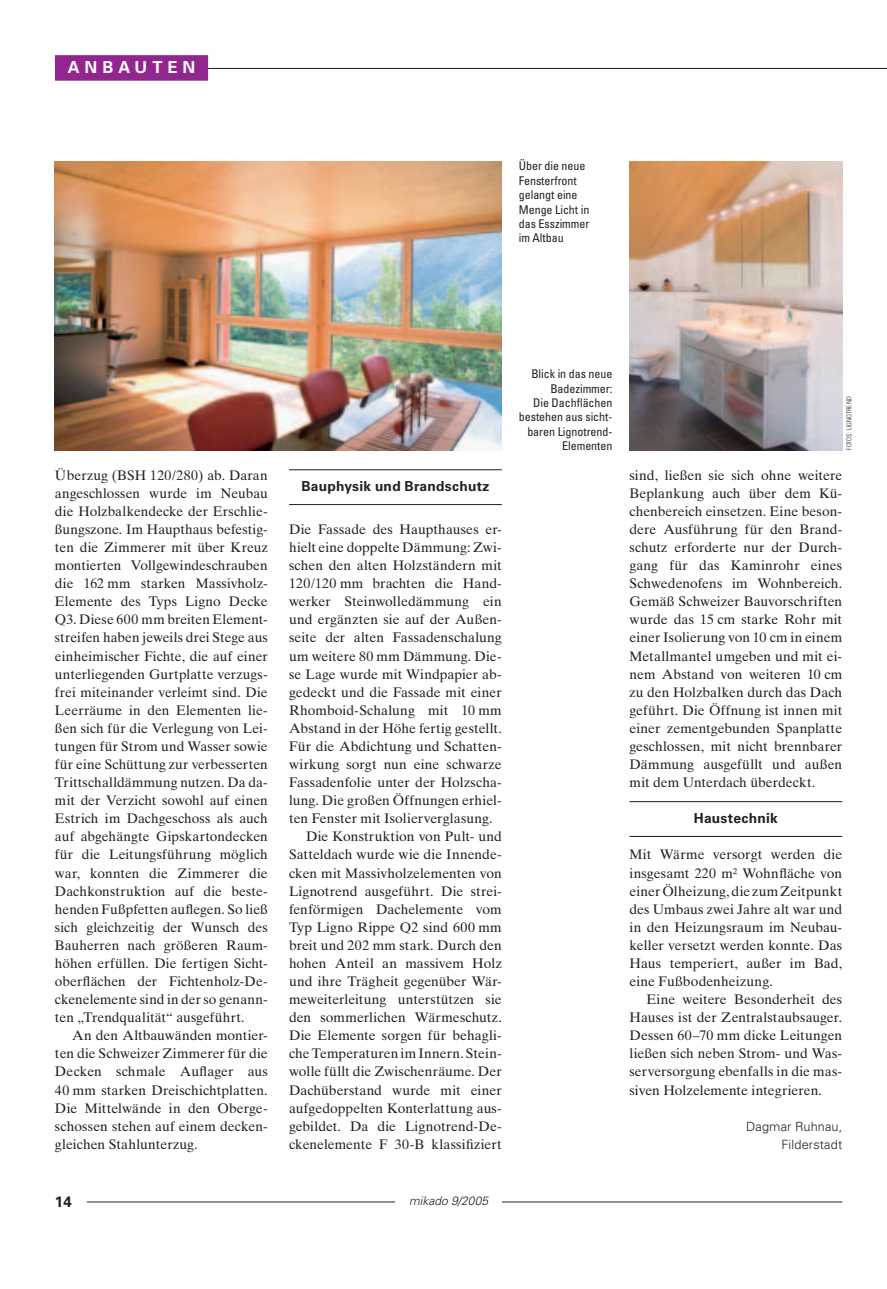
<style>
.page{position:relative;width:887px;height:1289px;background:#fff}
.page>*{position:absolute;margin:0;border:0;box-sizing:border-box;transform-origin:0 0}
.t1{font:700 16.5px "Univers LT Std";letter-spacing:.3em;color:#fff}
.t2{font:700 15px "Univers LT Std";color:#231f20}
.t3{font:13.8px/18px "Times Ten LT Std";color:#231f20;text-align:justify}
.t4{font:700 13.8px "Univers LT Std";letter-spacing:.015em;color:#231f20}
.t5{font:300 12.75px/18px "Univers LT Std";letter-spacing:.01em;color:#231f20;text-align:right}
.t6{font:condensed 12px/14.4px "Univers LT Std";letter-spacing:-.005em;color:#231f20;text-align:right}
.t7{font:italic 300 12px "Univers LT Std";color:#231f20}
.t8{font:300 condensed 6.75px "Univers LT Std";letter-spacing:.01em;color:#231f20}
</style>
<div class="page">
<hr style="left:55px;top:68px;width:831px;height:1px;background:#231f20">
<div style="left:55px;top:55px;width:153px;height:26px;background:#91268f"></div>
<hr style="left:87px;top:1201px;width:755px;height:1px;background:#231f20">
<div style="left:395px;top:1196px;width:106px;height:13px;background:#fff"></div>
<hr style="left:289px;top:469px;width:212px;height:1px;background:#231f20">
<hr style="left:289px;top:504px;width:212px;height:1px;background:#231f20">
<hr style="left:629px;top:801px;width:213px;height:1px;background:#231f20">
<hr style="left:629px;top:836px;width:213px;height:1px;background:#231f20">
<img style="left:629px;top:162px;width:213px;height:288px">
<img style="left:55px;top:162px;width:446px;height:288px">
<p class="t1" style="left:68px;top:62px;width:129px">ANBAUTEN</p>
<p class="t6" style="left:518px;top:160px;width:72px;text-align:left">Über die neue<br>Fensterfront gelangt eine<br>Menge Licht in das Esszimmer im Altbau</p>
<p class="t3" style="left:55px;top:467px;width:214px">Überzug (BSH 120/280) ab. Daran angeschlossen wurde im Neubau die Holzbalkendecke der Erschlie&shy;ßungszone. Im Haupthaus befestig&shy;ten die Zimmerer mit über Kreuz montierten Vollgewindeschrauben die 162 mm starken Massivholz-Elemente des Typs Ligno Decke Q3. Diese 600 mm breiten Element&shy;streifen haben jeweils drei Stege aus einheimischer Fichte, die auf einer unterliegenden Gurtplatte verzugs&shy;frei miteinander verleimt sind. Die Leerräume in den Elementen lie&shy;ßen sich für die Verlegung von Lei&shy;tungen für Strom und Wasser sowie für eine Schüttung zur verbesserten Trittschalldämmung nutzen. Da da&shy;mit der Verzicht sowohl auf einen Estrich im Dachgeschoss als auch auf abgehängte Gipskartondecken für die Leitungsführung möglich war, konnten die Zimmerer die Dachkonstruktion auf die beste&shy;henden Fußpfetten auflegen. So ließ sich gleichzeitig der Wunsch des Bauherren nach größeren Raum&shy;höhen erfüllen. Die fertigen Sicht&shy;oberflächen der Fichtenholz-De&shy;ckenelemente sind in der so genann&shy;ten „Trendqualität“ ausgeführt.</p>
<p class="t3" style="left:55px;top:1027px;width:214px;text-indent:17px">An den Altbauwänden montier&shy;ten die Schweizer Zimmerer für die Decken schmale Auflager aus 40 mm starken Dreischichtplatten.<br>Die Mittelwände in den Oberge&shy;schossen stehen auf einem decken&shy;gleichen Stahlunterzug.</p>
<p class="t4" style="left:301px;top:481px;width:189px">Bauphysik und Brandschutz</p>
<p class="t3" style="left:289px;top:521px;width:214px">Die Fassade des Haupthauses er-</p>
<p class="t3" style="left:289px;top:539px;width:214px">hielt eine doppelte Dämmung: Zwi-</p>
<p class="t3" style="left:289px;top:557px;width:214px">schen den alten Holzständern mit</p>
<p class="t3" style="left:289px;top:576px;width:214px">120/120 mm brachten die Hand-</p>
<p class="t3" style="left:289px;top:594px;width:214px">werker Steinwolledämmung ein</p>
<p class="t3" style="left:289px;top:612px;width:214px">und ergänzten sie auf der Außen-</p>
<p class="t3" style="left:289px;top:630px;width:214px">seite der alten Fassadenschalung</p>
<p class="t3" style="left:289px;top:648px;width:214px">um weitere 80 mm Dämmung. Die-</p>
<p class="t3" style="left:289px;top:666px;width:214px">se Lage wurde mit Windpapier ab-</p>
<p class="t3" style="left:289px;top:684px;width:214px">gedeckt und die Fassade mit einer</p>
<p class="t3" style="left:289px;top:702px;width:214px">Rhomboid-Schalung mit 10 mm</p>
<p class="t3" style="left:289px;top:720px;width:214px">Abstand in der Höhe fertig gestellt.</p>
<p class="t3" style="left:289px;top:738px;width:214px">Für die Abdichtung und Schatten-</p>
<p class="t3" style="left:289px;top:756px;width:214px">wirkung sorgt nun eine schwarze</p>
<p class="t3" style="left:289px;top:774px;width:214px">Fassadenfolie unter der Holzscha-</p>
<p class="t3" style="left:289px;top:792px;width:214px">lung. Die großen Öffnungen erhiel-</p>
<p class="t3" style="left:289px;top:810px;width:205px">ten Fenster mit Isolierverglasung.</p>
<p class="t3" style="left:306px;top:829px;width:197px">Die Konstruktion von Pult- und</p>
<p class="t3" style="left:289px;top:847px;width:214px">Satteldach wurde wie die Innende-</p>
<p class="t3" style="left:289px;top:865px;width:214px">cken mit Massivholzelementen von</p>
<p class="t3" style="left:289px;top:883px;width:214px">Lignotrend ausgeführt. Die strei-</p>
<p class="t3" style="left:289px;top:901px;width:214px">fenförmigen Dachelemente vom</p>
<p class="t3" style="left:289px;top:919px;width:214px">Typ Ligno Rippe Q2 sind 600 mm</p>
<p class="t3" style="left:289px;top:937px;width:214px">breit und 202 mm stark. Durch den</p>
<p class="t3" style="left:289px;top:955px;width:214px">hohen Anteil an massivem Holz</p>
<p class="t3" style="left:289px;top:973px;width:214px">und ihre Trägheit gegenüber Wär-</p>
<p class="t3" style="left:289px;top:991px;width:214px">meweiterleitung unterstützen sie</p>
<p class="t3" style="left:289px;top:1009px;width:214px">den sommerlichen Wärmeschutz.</p>
<p class="t3" style="left:289px;top:1027px;width:214px">Die Elemente sorgen für behagli-</p>
<p class="t3" style="left:289px;top:1045px;width:214px">che Temperaturen im Innern. Stein-</p>
<p class="t3" style="left:289px;top:1063px;width:214px">wolle füllt die Zwischenräume. Der</p>
<p class="t3" style="left:289px;top:1082px;width:214px">Dachüberstand wurde mit einer</p>
<p class="t3" style="left:289px;top:1100px;width:214px">aufgedoppelten Konterlattung aus-</p>
<p class="t3" style="left:289px;top:1118px;width:214px">gebildet. Da die Lignotrend-De-</p>
<p class="t3" style="left:289px;top:1136px;width:214px">ckenelemente F 30-B klassifiziert</p>
<p class="t2" style="left:55px;top:1196px;width:18px">14</p>
<p class="t7" style="left:409px;top:1196px;width:80px">mikado 9/2005</p>
<p class="t6" style="left:518px;top:367px;width:95px">Blick in das neue<br>Badezimmer:<br>Die Dachflächen bestehen aus sicht&shy;baren Lignotrend-<br>Elementen</p>
<p class="t8" style="left:846px;top:450px;width:55px;rotate:-90deg">FOTOS: LIGNOTREND</p>
<p class="t3" style="left:629px;top:467px;width:214px">sind, ließen sie sich ohne weitere Beplankung auch über dem Kü&shy;chenbereich einsetzen. Eine beson&shy;dere Ausführung für den Brand&shy;schutz erforderte nur der Durch&shy;gang für das Kaminrohr eines Schwedenofens im Wohnbereich.<br>Gemäß Schweizer Bauvorschriften wurde das 15 cm starke Rohr mit einer Isolierung von 10 cm in einem Metallmantel umgeben und mit ei&shy;nem Abstand von weiteren 10 cm zu den Holzbalken durch das Dach geführt. Die Öffnung ist innen mit einer zementgebunden Spanplatte geschlossen, mit nicht brennbarer Dämmung ausgefüllt und außen mit dem Unterdach überdeckt.</p>
<p class="t4" style="left:693px;top:813px;width:85px">Haustechnik</p>
<p class="t3" style="left:629px;top:847px;width:214px">Mit Wärme versorgt werden die insgesamt 220 m2 Wohnfläche von einer Ölheizung, die zum Zeitpunkt des Umbaus zwei Jahre alt war und in den Heizungsraum im Neubau&shy;keller versetzt werden konnte. Das Haus temperiert, außer im Bad, eine Fußbodenheizung.</p>
<p class="t3" style="left:629px;top:991px;width:214px;text-indent:17px">Eine weitere Besonderheit des Hauses ist der Zentralstaubsauger.<br>Dessen 60–70 mm dicke Leitungen ließen sich neben Strom- und Was&shy;serversorgung ebenfalls in die mas&shy;siven Holzelemente integrieren.</p>
<p class="t5" style="left:745px;top:1118px;width:98px">Dagmar Ruhnau,<br>Filderstadt</p>
</div>
